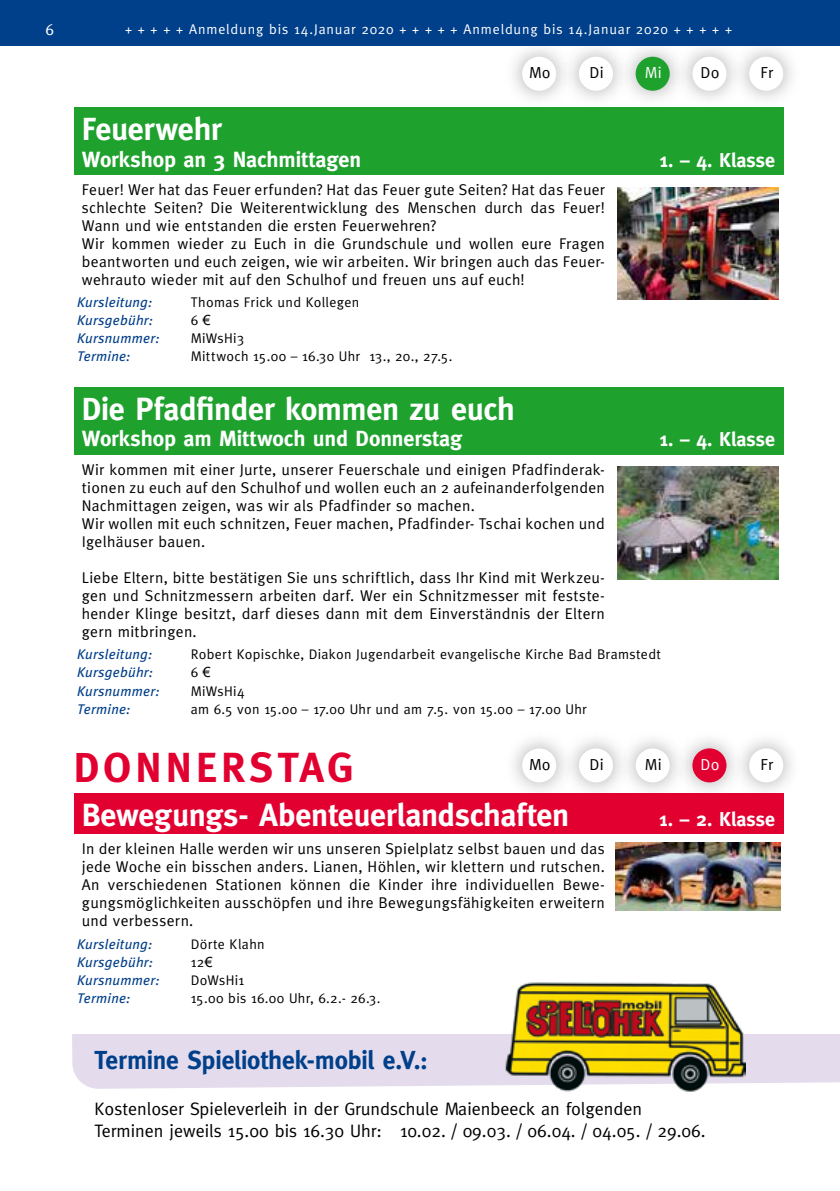
<style>
.page{position:relative;width:840px;height:1191px;background:#fff}
.page>*{position:absolute;margin:0;border:0;box-sizing:border-box;transform-origin:0 0}
.t1{font:700 42px "Meta";letter-spacing:.1em;color:#e20030}
.t2{font:700 32px "Meta";letter-spacing:-.01em;color:#fff}
.t3{font:700 26px "Meta";letter-spacing:-.01em;color:#003f8a}
.t4{font:700 22px "Meta";letter-spacing:-.005em;color:#fff}
.t5{font:700 20px "Meta";color:#fff}
.t6{font:18px/21.6px "Meta";color:#000}
.t7{font:16px "Meta";letter-spacing:.015em;color:#000}
.t8{font:16px "Meta";color:#fff}
.t9{font:15.6px/18px "Meta";letter-spacing:.02em;color:#000}
.t10{font:14px "Meta";letter-spacing:.025em;color:#000}
.t11{font:italic 14px "Meta Plus";letter-spacing:.02em;color:#003f8a}
.t12{font:14px "Meta";letter-spacing:.06em;color:#fff}
.t13{font:9px "Courier";color:#000}
.s1{font-family:"Arial"}
</style>
<div class="page">
<div style="left:72px;top:1034px;width:767px;height:55px;background:#e4dcec"></div>
<div style="left:503px;top:38px;width:71px;height:71px;background:#000;opacity:.35"></div>
<div style="left:522px;top:57px;width:34px;height:34px;background:#fff;border-radius:50%"></div>
<div style="left:560px;top:38px;width:70px;height:71px;background:#000;opacity:.35"></div>
<div style="left:578px;top:57px;width:34px;height:34px;background:#fff;border-radius:50%"></div>
<div style="left:617px;top:38px;width:70px;height:71px;background:#000;opacity:.35"></div>
<div style="left:635px;top:57px;width:34px;height:34px;background:#1fa12e;border-radius:50%"></div>
<div style="left:673px;top:38px;width:71px;height:71px;background:#000;opacity:.35"></div>
<div style="left:692px;top:57px;width:34px;height:34px;background:#fff;border-radius:50%"></div>
<div style="left:730px;top:38px;width:71px;height:71px;background:#000;opacity:.35"></div>
<div style="left:748px;top:57px;width:34px;height:34px;background:#fff;border-radius:50%"></div>
<div style="left:74px;top:107px;width:708px;height:67px;background:#1fa12e"></div>
<img style="left:617px;top:187px;width:161px;height:112px">
<div style="left:74px;top:387px;width:708px;height:67px;background:#1fa12e"></div>
<img style="left:617px;top:467px;width:161px;height:112px">
<div style="left:504px;top:730px;width:69px;height:70px;background:#000;opacity:.35"></div>
<div style="left:522px;top:748px;width:34px;height:34px;background:#fff;border-radius:50%"></div>
<div style="left:560px;top:730px;width:70px;height:70px;background:#000;opacity:.35"></div>
<div style="left:578px;top:748px;width:34px;height:34px;background:#fff;border-radius:50%"></div>
<div style="left:617px;top:730px;width:70px;height:70px;background:#000;opacity:.35"></div>
<div style="left:635px;top:748px;width:34px;height:34px;background:#fff;border-radius:50%"></div>
<div style="left:674px;top:730px;width:70px;height:70px;background:#000;opacity:.35"></div>
<div style="left:692px;top:748px;width:34px;height:34px;background:#e20030;border-radius:50%"></div>
<div style="left:730px;top:730px;width:70px;height:70px;background:#000;opacity:.35"></div>
<div style="left:748px;top:748px;width:34px;height:34px;background:#fff;border-radius:50%"></div>
<div style="left:74px;top:793px;width:708px;height:41px;background:#e20030"></div>
<img style="left:615px;top:842px;width:165px;height:69px">
<div style="left:0;top:0;width:839px;height:45px;background:#003f8a"></div>
<img style="left:503px;top:982px;width:241px;height:110px">
<p class="t8" style="left:45px;top:20px;width:10px">6</p>
<p class="t12" style="left:125px;top:22px;width:608px">+ + + + + Anmeldung bis 14.Januar 2020 + + + + + Anmeldung bis 14.Januar 2020 + + + + +</p>
<p class="t7" style="left:528px;top:64px;width:23px">Mo</p>
<p class="t7" style="left:589px;top:64px;width:16px">Di</p>
<p class="t8" style="left:644px;top:64px;width:18px">Mi</p>
<p class="t7" style="left:700px;top:64px;width:21px">Do</p>
<p class="t7" style="left:760px;top:64px;width:14px">Fr</p>
<h2 class="t2" style="left:82px;top:110px;width:141px">Feuerwehr</h2>
<h3 class="t4" style="left:82px;top:146px;width:281px">Workshop an 3 Nachmittagen</h3>
<p class="t5" style="left:658px;top:148px;width:118px">1. – 4. Klasse</p>
<p class="t9" style="left:82px;top:180px;width:524px">Feuer! Wer hat das Feuer erfunden? Hat das Feuer gute Seiten? Hat das Feuer schlechte Seiten? Die Weiterentwicklung des Menschen durch das Feuer!<br>Wann und wie entstanden die ersten Feuerwehren?<br>Wir kommen wieder zu Euch in die Grundschule und wollen eure Fragen beantworten und euch zeigen, wie wir arbeiten. Wir bringen auch das Feuer&shy;wehrauto wieder mit auf den Schulhof und freuen uns auf euch!</p>
<p class="t11" style="left:77px;top:294px;width:76px">Kursleitung:</p>
<p class="t10" style="left:190px;top:294px;width:170px">Thomas Frick und Kollegen</p>
<p class="t11" style="left:77px;top:312px;width:77px">Kursgebühr:</p>
<p class="t10" style="left:190px;top:312px;width:21px">6 <span class="s1">€</span></p>
<p class="t11" style="left:77px;top:330px;width:84px">Kursnummer:</p>
<p class="t10" style="left:190px;top:330px;width:55px">MiWsHi3</p>
<p class="t11" style="left:77px;top:348px;width:55px">Termine:</p>
<p class="t10" style="left:190px;top:348px;width:263px">Mittwoch 15.00 – 16.30 Uhr 13., 20., 27.5.</p>
<h2 class="t2" style="left:82px;top:390px;width:434px">Die Pfadfinder kommen zu euch</h2>
<h3 class="t4" style="left:82px;top:426px;width:382px">Workshop am Mittwoch und Donnerstag</h3>
<p class="t5" style="left:658px;top:428px;width:118px">1. – 4. Klasse</p>
<p class="t9" style="left:82px;top:460px;width:524px">Wir kommen mit einer Jurte, unserer Feuerschale und einigen Pfadfinderak&shy;tionen zu euch auf den Schulhof und wollen euch an 2 aufeinanderfolgenden Nachmittagen zeigen, was wir als Pfadfinder so machen.<br>Wir wollen mit euch schnitzen, Feuer machen, Pfadfinder- Tschai kochen und Igelhäuser bauen.</p>
<p class="t9" style="left:82px;top:568px;width:524px;text-align:justify">Liebe Eltern, bitte bestätigen Sie uns schriftlich, dass Ihr Kind mit Werkzeu&shy;gen und Schnitzmessern arbeiten darf. Wer ein Schnitzmesser mit festste&shy;hender Klinge besitzt, darf dieses dann mit dem Einverständnis der Eltern gern mitbringen.</p>
<p class="t11" style="left:77px;top:646px;width:76px">Kursleitung:</p>
<p class="t10" style="left:190px;top:646px;width:471px">Robert Kopischke, Diakon Jugendarbeit evangelische Kirche Bad Bramstedt</p>
<p class="t11" style="left:77px;top:664px;width:77px">Kursgebühr:</p>
<p class="t10" style="left:190px;top:664px;width:21px">6 <span class="s1">€</span></p>
<p class="t11" style="left:77px;top:683px;width:84px">Kursnummer:</p>
<p class="t10" style="left:190px;top:683px;width:55px">MiWsHi4</p>
<p class="t11" style="left:77px;top:701px;width:55px">Termine:</p>
<p class="t10" style="left:190px;top:701px;width:397px">am 6.5 von 15.00 – 17.00 Uhr und am 7.5. von 15.00 – 17.00 Uhr</p>
<h1 class="t1" style="left:74px;top:743px;width:280px">DONNERSTAG</h1>
<p class="t7" style="left:528px;top:755px;width:23px">Mo</p>
<p class="t7" style="left:589px;top:755px;width:16px">Di</p>
<p class="t7" style="left:644px;top:755px;width:18px">Mi</p>
<p class="t8" style="left:700px;top:755px;width:21px">Do</p>
<p class="t7" style="left:760px;top:755px;width:14px">Fr</p>
<h2 class="t2" style="left:82px;top:796px;width:488px">Bewegungs- Abenteuerlandschaften</h2>
<p class="t5" style="left:658px;top:807px;width:118px">1. – 2. Klasse</p>
<p class="t9" style="left:82px;top:840px;width:524px;text-align:justify">In der kleinen Halle werden wir uns unseren Spielplatz selbst bauen und das jede Woche ein bisschen anders. Lianen, Höhlen, wir klettern und rutschen.<br>An verschiedenen Stationen können die Kinder ihre individuellen Bewe&shy;gungsmöglichkeiten ausschöpfen und ihre Bewegungsfähigkeiten erweitern und verbessern.</p>
<p class="t11" style="left:77px;top:936px;width:76px">Kursleitung:</p>
<p class="t10" style="left:190px;top:936px;width:75px">Dörte Klahn</p>
<p class="t11" style="left:77px;top:954px;width:77px">Kursgebühr:</p>
<p class="t10" style="left:190px;top:954px;width:23px">12<span class="s1">€</span></p>
<p class="t11" style="left:77px;top:971px;width:84px">Kursnummer:</p>
<p class="t10" style="left:190px;top:971px;width:55px">DoWsHi1</p>
<p class="t11" style="left:77px;top:989px;width:55px">Termine:</p>
<p class="t10" style="left:190px;top:989px;width:191px">15.00 bis 16.00 Uhr, 6.2.- 26.3.</p>
<p class="t13" style="left:84px;top:878px;width:61px">Grafik2.pdf</p>
<p class="t13" style="left:160px;top:878px;width:7px">1</p>
<p class="t13" style="left:181px;top:878px;width:45px">09.02.11</p>
<p class="t13" style="left:241px;top:878px;width:28px">19:11</p>
<h3 class="t3" style="left:94px;top:1045px;width:335px">Termine Spieliothek-mobil e.V.:</h3>
<p class="t6" style="left:94px;top:1097px;width:612px">Kostenloser Spieleverleih in der Grundschule Maienbeeck an folgenden<br>Terminen jeweils 15.00 bis 16.30 Uhr: 10.02. / 09.03. / 06.04. / 04.05. / 29.06.</p>
</div>
